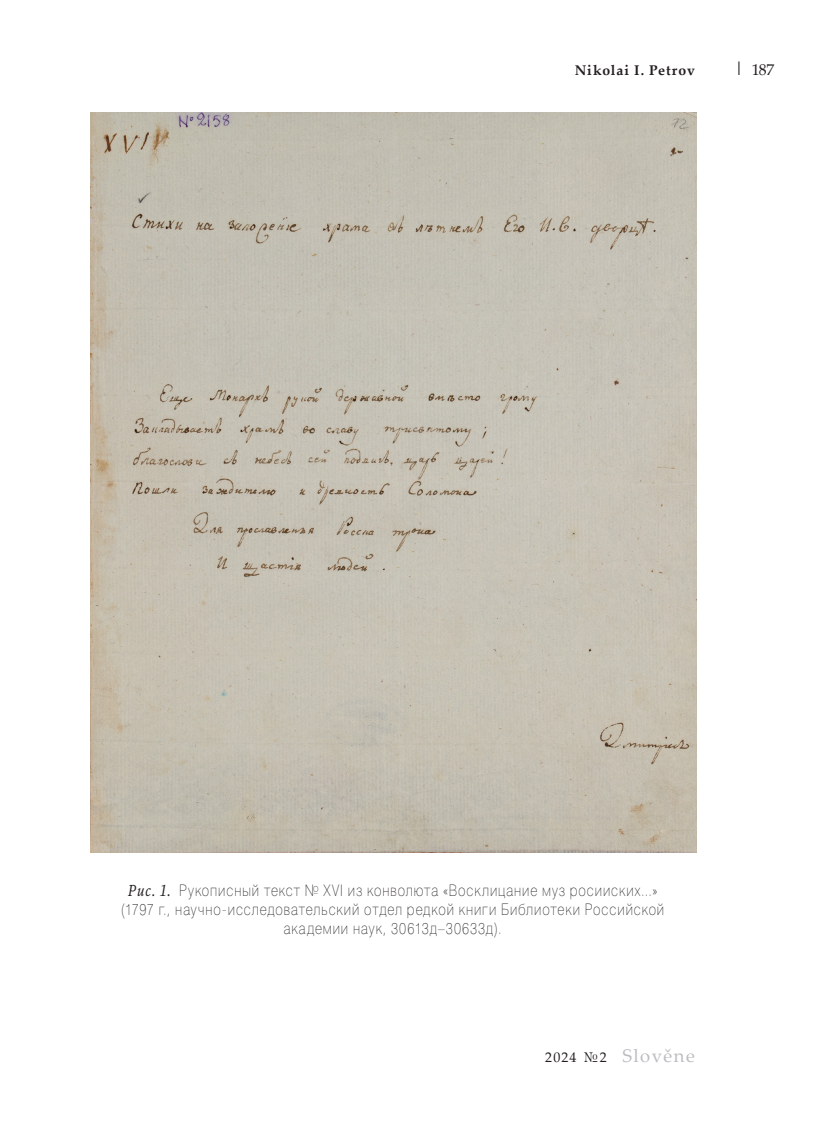
<style>
.page{position:relative;width:819px;height:1141px;background:#fff}
.page>*{position:absolute;margin:0;border:0;box-sizing:border-box;transform-origin:0 0}
.t1{font:18.38px "Palatino Linotype";letter-spacing:.08em;color:#bcbdc0}
.Подпись_к_ил{font:100 15.75px/18.9px "Helios";letter-spacing:.07em;color:#231f20;text-align:center;scale:.85 1}
.t2{font:15.75px "Palatino Linotype";color:#231f20}
.t3{font:700 14px "Palatino Linotype";letter-spacing:.07em;color:#231f20}
.s1{font-size:18.38px}
.s2{font-family:"Octava";font-weight:400;font-style:italic}
.s3{font-size:14px;color:#231f20}
</style>
<div class="page">
<img style="left:90px;top:113px;width:606px;height:740px">
<p class="t3" style="left:575px;top:60px;width:121px">Nikolai I. Petrov</p>
<p class="t2" style="left:734px;top:58px;width:41px"><span class="s1">|</span> 187</p>
<p class="Подпись_к_ил" style="left:121px;top:881px;width:640px"><span class="s2">Рис. 1.</span> Рукописный текст № XVI из конволюта «Восклицание муз росииских...» (1797 г., научно-исследовательский отдел редкой книги Библиотеки Российской академии наук, 30613д–30633д).</p>
<p class="t1" style="left:545px;top:1042px;width:151px"><span class="s3">2024 №2</span> Slověne</p>
</div>
